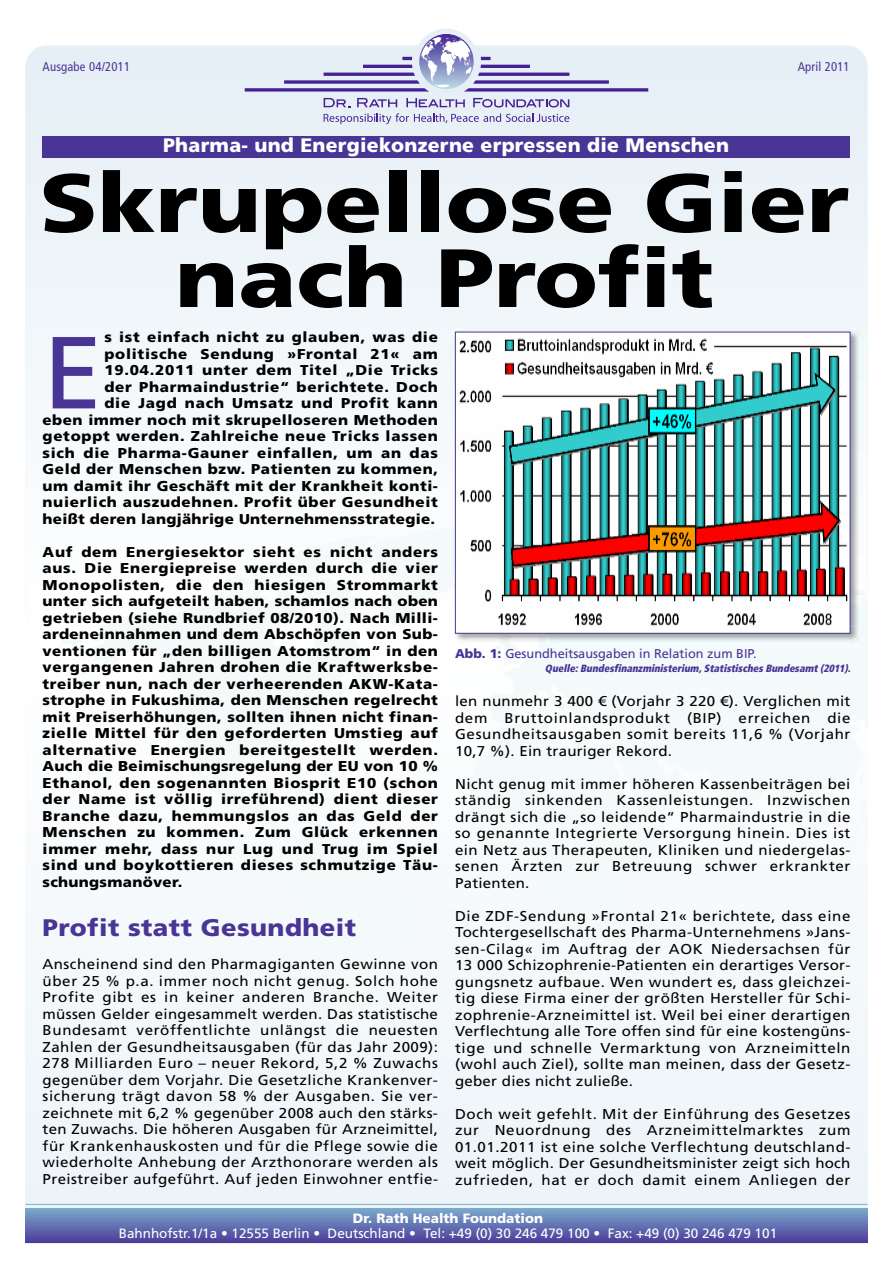
<style>
.page{position:relative;width:893px;height:1263px;background:#fff}
.page>*{position:absolute;margin:0;border:0;box-sizing:border-box;transform-origin:0 0}
.t1{font:102.15px "Frutiger LT";color:#493596;scale:1.06 1}
.t2{font:900 82.5px/75px "Frutiger LT";color:#000;text-align:center;scale:1.15 1}
.t3{font:900 24px "Frutiger LT";letter-spacing:.02em;color:#493596;scale:1.06 1}
.t4{font:900 19.5px "Frutiger LT";letter-spacing:.01em;color:#fff}
.t5{font:14.25px/16.5px "Frutiger LT";letter-spacing:.03em;color:#000;text-align:justify;scale:1.06 1}
.t6{font:900 14.25px/16.5px "Frutiger LT";letter-spacing:.05em;color:#000;text-align:right;scale:1.06 1}
.t7{font:13.5px "Frutiger LT";color:#fff}
.t8{font:900 13.5px "Frutiger LT";color:#fff}
.t9{font:12.75px "Frutiger LT";color:#493596}
.t10{font:condensed 12.75px "Frutiger LT";letter-spacing:.015em;color:#493596}
.t11{font:italic 900 condensed 10.5px "Frutiger LT";color:#493596;scale:.96 1}
.s1{font-weight:900}
</style>
<div class="page">
<div style="left:26px;top:46px;width:841px;height:585px;background:#eff5f9;border-radius:21px"></div>
<div style="left:26px;top:627px;width:841px;height:617px;background:#f4f8fa"></div>
<svg style="left:78px;top:577px;width:345px;height:192px"></svg>
<svg style="left:864px;top:588px;width:3px;height:14px"></svg>
<svg style="left:59px;top:633px;width:28px;height:15px"></svg>
<svg style="left:108px;top:657px;width:11px;height:9px"></svg>
<svg style="left:161px;top:665px;width:9px;height:10px"></svg>
<svg style="left:62px;top:677px;width:22px;height:7px"></svg>
<div style="left:207px;top:529px;width:315px;height:157px;background:#f8fbfc"></div>
<svg style="left:275px;top:764px;width:56px;height:5px"></svg>
<svg style="left:867px;top:815px;width:1px;height:193px"></svg>
<div style="left:26px;top:1208px;width:841px;height:34px;background:linear-gradient(to bottom,#7aaacc,#4f429c)"></div>
<hr style="left:26px;top:1204px;width:841px;height:1px;background:#7caece">
<div style="left:43px;top:136px;width:807px;height:21px;background:#493596"></div>
<div style="left:414px;top:29px;width:64px;height:64px;background:#e5eff5;border-radius:50%"></div>
<svg style="left:324px;top:98px;width:245px;height:26px"></svg>
<img style="left:426px;top:34px;width:40px;height:3px">
<svg style="left:245px;top:37px;width:403px;height:55px"></svg>
<img style="left:450px;top:331px;width:414px;height:317px">
<svg style="left:860px;top:621px;width:4px;height:6px"></svg>
<img style="left:457px;top:334px;width:391px;height:296px">
<div style="left:455px;top:332px;width:395px;height:302px;border:1px solid #493596"></div>
<p class="t10" style="left:43px;top:61px;width:89px">Ausgabe 04/2011</p>
<p class="t10" style="left:798px;top:61px;width:54px">April 2011</p>
<h3 class="t4" style="left:163px;top:137px;width:567px">Pharma- und Energiekonzerne erpressen die Menschen</h3>
<h2 class="t2" style="left:40px;top:172px;width:705px">Skrupellose Gier nach Profit</h2>
<p class="t6" style="left:43px;top:330px;width:375px">s ist einfach nicht zu glauben, was die politische Sendung »Frontal 21« am 19.04.2011 unter dem Titel „Die Tricks<br>der Pharmaindustrie“ berichtete. Doch<br>die Jagd nach Umsatz und Profit kann<br>eben immer noch mit skrupelloseren Methoden getoppt werden. Zahlreiche neue Tricks lassen sich die Pharma-Gauner einfallen, um an das Geld der Menschen bzw. Patienten zu kommen, um damit ihr Geschäft mit der Krankheit konti&shy;nuierlich auszudehnen. Profit über Gesundheit heißt deren langjährige Unternehmensstrategie.</p>
<p class="t6" style="left:43px;top:545px;width:375px;text-align:justify">Auf dem Energiesektor sieht es nicht anders aus. Die Energiepreise werden durch die vier Monopolisten, die den hiesigen Strommarkt unter sich aufgeteilt haben, schamlos nach oben getrieben (siehe Rundbrief 08/2010). Nach Milli&shy;ardeneinnahmen und dem Abschöpfen von Sub&shy;ventionen für „den billigen Atomstrom“ in den vergangenen Jahren drohen die Kraftwerksbe&shy;treiber nun, nach der verheerenden AKW-Kata&shy;strophe in Fukushima, den Menschen regelrecht mit Preiserhöhungen, sollten ihnen nicht finan&shy;zielle Mittel für den geforderten Umstieg auf alternative Energien bereitgestellt werden.<br>Auch die Beimischungsregelung der EU von 10 % Ethanol, den sogenannten Biosprit E10 (schon der Name ist völlig irreführend) dient dieser Branche dazu, hemmungslos an das Geld der Menschen zu kommen. Zum Glück erkennen immer mehr, dass nur Lug und Trug im Spiel sind und boykottieren dieses schmutzige Täu&shy;schungsmanöver.</p>
<h3 class="t3" style="left:43px;top:918px;width:297px">Profit statt Gesundheit</h3>
<p class="t5" style="left:43px;top:957px;width:375px">Anscheinend sind den Pharmagiganten Gewinne von über 25 % p.a. immer noch nicht genug. Solch hohe Profite gibt es in keiner anderen Branche. Weiter müssen Gelder eingesammelt werden. Das statistische Bundesamt veröffentlichte unlängst die neuesten Zahlen der Gesundheitsausgaben (für das Jahr 2009):<br>278 Milliarden Euro – neuer Rekord, 5,2 % Zuwachs gegenüber dem Vorjahr. Die Gesetzliche Krankenver&shy;sicherung trägt davon 58 % der Ausgaben. Sie ver&shy;zeichnete mit 6,2 % gegenüber 2008 auch den stärks&shy;ten Zuwachs. Die höheren Ausgaben für Arzneimittel, für Krankenhauskosten und für die Pflege sowie die wiederholte Anhebung der Arzthonorare werden als Preistreiber aufgeführt. Auf jeden Einwohner entfie-</p>
<h1 class="t1" style="left:43px;top:332px;width:58px">E</h1>
<p class="t9" style="left:455px;top:649px;width:303px"><span class="s1">Abb. 1:</span> Gesundheitsausgaben in Relation zum BIP.</p>
<p class="t11" style="left:545px;top:664px;width:322px">Quelle: Bundesfinanzministerium, Statistisches Bundesamt (2011).</p>
<p class="t5" style="left:455px;top:694px;width:375px">len nunmehr 3 400 € (Vorjahr 3 220 €). Verglichen mit dem Bruttoinlandsprodukt (BIP) erreichen die Gesundheitsausgaben somit bereits 11,6 % (Vorjahr 10,7 %). Ein trauriger Rekord.</p>
<p class="t5" style="left:455px;top:776px;width:375px">Nicht genug mit immer höheren Kassenbeiträgen bei ständig sinkenden Kassenleistungen. Inzwischen drängt sich die „so leidende“ Pharmaindustrie in die so genannte Integrierte Versorgung hinein. Dies ist ein Netz aus Therapeuten, Kliniken und niedergelas&shy;senen Ärzten zur Betreuung schwer erkrankter Patienten.</p>
<p class="t5" style="left:455px;top:908px;width:375px">Die ZDF-Sendung »Frontal 21« berichtete, dass eine Tochtergesellschaft des Pharma-Unternehmens »Jans&shy;sen-Cilag« im Auftrag der AOK Niedersachsen für 13 000 Schizophrenie-Patienten ein derartiges Versor&shy;gungsnetz aufbaue. Wen wundert es, dass gleichzei&shy;tig diese Firma einer der größten Hersteller für Schi&shy;zophrenie-Arzneimittel ist. Weil bei einer derartigen Verflechtung alle Tore offen sind für eine kostengüns&shy;tige und schnelle Vermarktung von Arzneimitteln (wohl auch Ziel), sollte man meinen, dass der Gesetz&shy;geber dies nicht zuließe.</p>
<p class="t5" style="left:455px;top:1106px;width:375px">Doch weit gefehlt. Mit der Einführung des Gesetzes zur Neuordnung des Arzneimittelmarktes zum 01.01.2011 ist eine solche Verflechtung deutschland&shy;weit möglich. Der Gesundheitsminister zeigt sich hoch zufrieden, hat er doch damit einem Anliegen der</p>
<p class="t8" style="left:353px;top:1213px;width:192px">Dr. Rath Health Foundation</p>
<p class="t7" style="left:119px;top:1228px;width:660px">Bahnhofstr.1/1a • 12555 Berlin • Deutschland • Tel: +49 (0) 30 246 479 100 • Fax: +49 (0) 30 246 479 101</p>
</div>
